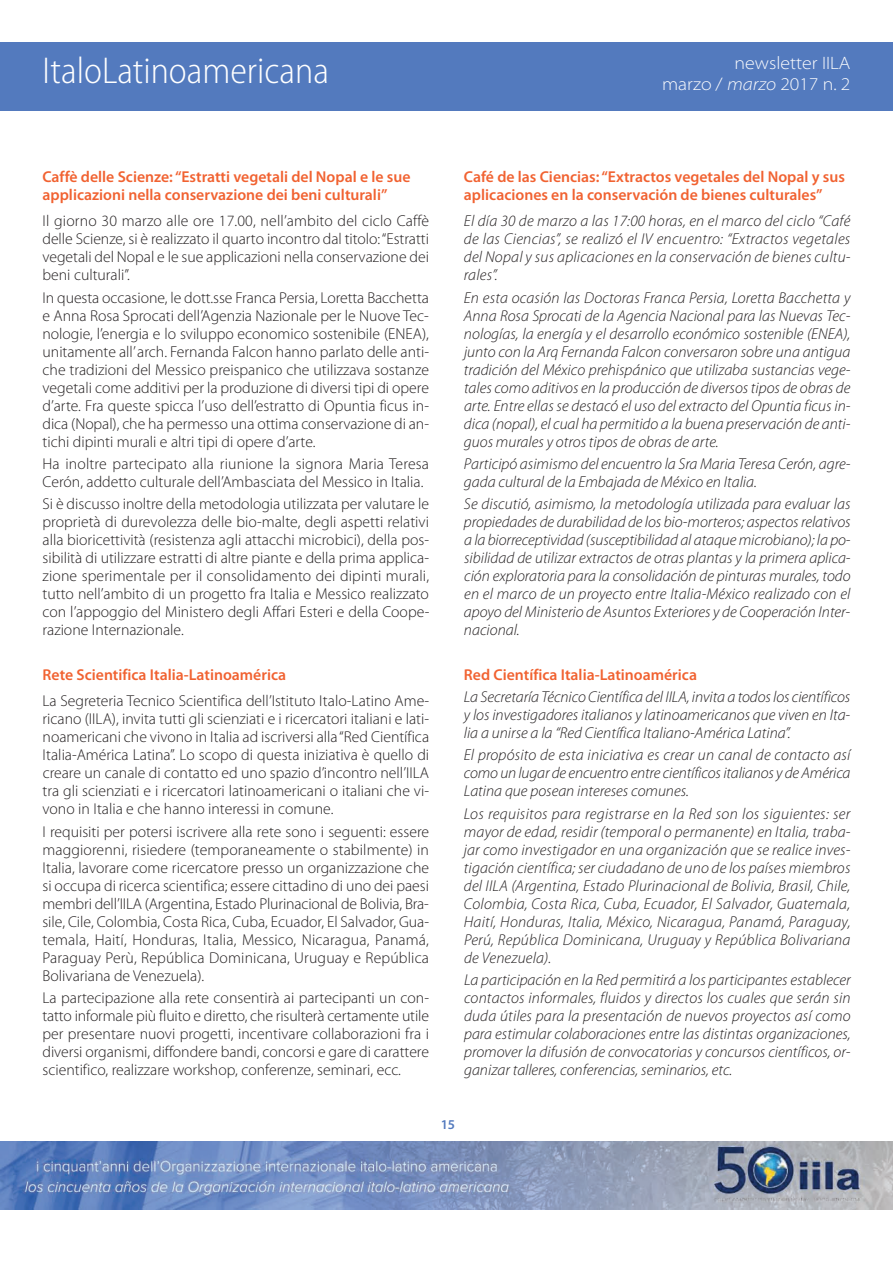
<style>
.page{position:relative;width:893px;height:1263px;background:#fff}
.page>*{position:absolute;margin:0;border:0;box-sizing:border-box;transform-origin:0 0}
.t1{font:300 semi-condensed 37.5px "Myriad Pro";color:#fff}
.t2{font:300 semi-expanded 18px/21.6px "Myriad Pro";color:#fff;text-align:right}
.t3{font:300 15.75px/18px "Myriad Pro";color:#231f20;text-align:justify}
.t4{font:italic 300 15.75px/18px "Myriad Pro";color:#231f20;text-align:justify}
.t5{font:600 15.75px/18px "Myriad Pro";color:#f16231}
.t6{font:600 13.5px "Myriad Pro";color:#537abe}
.s1{font-style:italic}
</style>
<div class="page">
<img style="left:0;top:1142px;width:893px;height:67px">
<div style="left:0;top:43px;width:893px;height:68px;background:#537abe"></div>
<h1 class="t1" style="left:43px;top:57px;width:288px">ItaloLatinoamericana</h1>
<p class="t2" style="left:662px;top:53px;width:190px">newsletter IILA<br>marzo / <span class="s1">marzo</span> 2017 n. 2</p>
<p class="t5" style="left:43px;top:169px;width:369px">Caffè delle Scienze: “Estratti vegetali del Nopal e le sue applicazioni nella conservazione dei beni culturali”</p>
<p class="t3" style="left:42px;top:213px;width:388px">Il giorno 30 marzo alle ore 17.00, nell’ambito del ciclo Caffè delle Scienze, si è realizzato il quarto incontro dal titolo:“Estratti vegetali del Nopal e le sue applicazioni nella conservazione dei beni culturali”.</p>
<p class="t3" style="left:42px;top:290px;width:388px">In questa occasione, le dott.sse Franca Persia, Loretta Bacchetta e Anna Rosa Sprocati dell’Agenzia Nazionale per le Nuove Tec&shy;nologie, l’energia e lo sviluppo economico sostenibile (ENEA), unitamente all’arch. Fernanda Falcon hanno parlato delle anti&shy;che tradizioni del Messico preispanico che utilizzava sostanze vegetali come additivi per la produzione di diversi tipi di opere d’arte. Fra queste spicca l’uso dell’estratto di Opuntia ficus in&shy;dica (Nopal), che ha permesso una ottima conservazione di an&shy;tichi dipinti murali e altri tipi di opere d’arte.</p>
<p class="t3" style="left:43px;top:456px;width:388px">Ha inoltre partecipato alla riunione la signora Maria Teresa<br>Cerón, addetto culturale dell’Ambasciata del Messico in Italia.</p>
<p class="t3" style="left:43px;top:496px;width:388px">Si è discusso inoltre della metodologia utilizzata per valutare le proprietà di durevolezza delle bio-malte, degli aspetti relativi alla bioricettività (resistenza agli attacchi microbici), della pos&shy;sibilità di utilizzare estratti di altre piante e della prima applica&shy;zione sperimentale per il consolidamento dei dipinti murali, tutto nell’ambito di un progetto fra Italia e Messico realizzato con l’appoggio del Ministero degli Affari Esteri e della Coope&shy;razione Internazionale.</p>
<p class="t5" style="left:43px;top:667px;width:245px">Rete Scientifica Italia-Latinoamérica</p>
<p class="t3" style="left:43px;top:693px;width:388px">La Segreteria Tecnico Scientifica dell’Istituto Italo-Latino Ame&shy;ricano (IILA), invita tutti gli scienziati e i ricercatori italiani e lati&shy;noamericani che vivono in Italia ad iscriversi alla“Red Científica Italia-América Latina”. Lo scopo di questa iniziativa è quello di creare un canale di contatto ed uno spazio d’incontro nell’IILA tra gli scienziati e i ricercatori latinoamericani o italiani che vi&shy;vono in Italia e che hanno interessi in comune.</p>
<p class="t3" style="left:42px;top:823px;width:388px">I requisiti per potersi iscrivere alla rete sono i seguenti: essere maggiorenni, risiedere (temporaneamente o stabilmente) in Italia, lavorare come ricercatore presso un organizzazione che si occupa di ricerca scientifica; essere cittadino di uno dei paesi membri dell’IILA (Argentina, Estado Plurinacional de Bolivia, Bra&shy;sile, Cile, Colombia, Costa Rica, Cuba, Ecuador, El Salvador, Gua&shy;temala, Haití, Honduras, Italia, Messico, Nicaragua, Panamá, Paraguay Perù, República Dominicana, Uruguay e República Bolivariana de Venezuela).</p>
<p class="t3" style="left:42px;top:990px;width:388px">La partecipazione alla rete consentirà ai partecipanti un con&shy;tatto informale più fluito e diretto, che risulterà certamente utile per presentare nuovi progetti, incentivare collaborazioni fra i diversi organismi, diffondere bandi, concorsi e gare di carattere scientifico, realizzare workshop, conferenze, seminari, ecc.</p>
<p class="t5" style="left:464px;top:169px;width:383px">Café de las Ciencias: “Extractos vegetales del Nopal y sus aplicaciones en la conservación de bienes culturales”</p>
<p class="t4" style="left:464px;top:213px;width:388px">El día 30 de marzo a las 17:00 horas, en el marco del ciclo “Café de las Ciencias”, se realizó el IV encuentro: “Extractos vegetales del Nopal y sus aplicaciones en la conservación de bienes cultu&shy;rales”.</p>
<p class="t4" style="left:464px;top:290px;width:388px">En esta ocasión las Doctoras Franca Persia, Loretta Bacchetta y Anna Rosa Sprocati de la Agencia Nacional para las Nuevas Tec&shy;nologías, la energía y el desarrollo económico sostenible (ENEA), junto con la Arq Fernanda Falcon conversaron sobre una antigua tradición del México prehispánico que utilizaba sustancias vege&shy;tales como aditivos en la producción de diversos tipos de obras de arte. Entre ellas se destacó el uso del extracto del Opuntia ficus in&shy;dica (nopal), el cual ha permitido a la buena preservación de anti&shy;guos murales y otros tipos de obras de arte.</p>
<p class="t4" style="left:464px;top:456px;width:388px">Participó asimismo del encuentro la Sra Maria Teresa Cerón, agre&shy;gada cultural de la Embajada de México en Italia.</p>
<p class="t4" style="left:464px;top:496px;width:388px">Se discutió, asimismo, la metodología utilizada para evaluar las propiedades de durabilidad de los bio-morteros; aspectos relativos a la biorreceptividad (susceptibilidad al ataque microbiano); la po&shy;sibilidad de utilizar extractos de otras plantas y la primera aplica&shy;ción exploratoria para la consolidación de pinturas murales, todo en el marco de un proyecto entre Italia-México realizado con el apoyo del Ministerio de Asuntos Exteriores y de Cooperación Inter&shy;nacional.</p>
<p class="t5" style="left:464px;top:667px;width:235px">Red Científica Italia-Latinoamérica</p>
<p class="t4" style="left:464px;top:689px;width:388px">La Secretaría Técnico Científica del IILA, invita a todos los científicos y los investigadores italianos y latinoamericanos que viven en Ita&shy;lia a unirse a la “Red Científica Italiano-América Latina”.</p>
<p class="t4" style="left:464px;top:747px;width:388px">El propósito de esta iniciativa es crear un canal de contacto así como un lugar de encuentro entre científicos italianos y de América Latina que posean intereses comunes.</p>
<p class="t4" style="left:464px;top:805px;width:388px">Los requisitos para registrarse en la Red son los siguientes: ser mayor de edad, residir (temporal o permanente) en Italia, traba&shy;jar como investigador en una organización que se realice inves&shy;tigación científica; ser ciudadano de uno de los países miembros del IILA (Argentina, Estado Plurinacional de Bolivia, Brasil, Chile, Colombia, Costa Rica, Cuba, Ecuador, El Salvador, Guatemala, Haití, Honduras, Italia, México, Nicaragua, Panamá, Paraguay, Perú, República Dominicana, Uruguay y República Bolivariana de Venezuela).</p>
<p class="t4" style="left:464px;top:972px;width:388px">La participación en la Red permitirá a los participantes establecer contactos informales, fluidos y directos los cuales que serán sin duda útiles para la presentación de nuevos proyectos así como para estimular colaboraciones entre las distintas organizaciones, promover la difusión de convocatorias y concursos científicos, or&shy;ganizar talleres, conferencias, seminarios, etc.</p>
<p class="t6" style="left:441px;top:1120px;width:16px">15</p>
</div>
